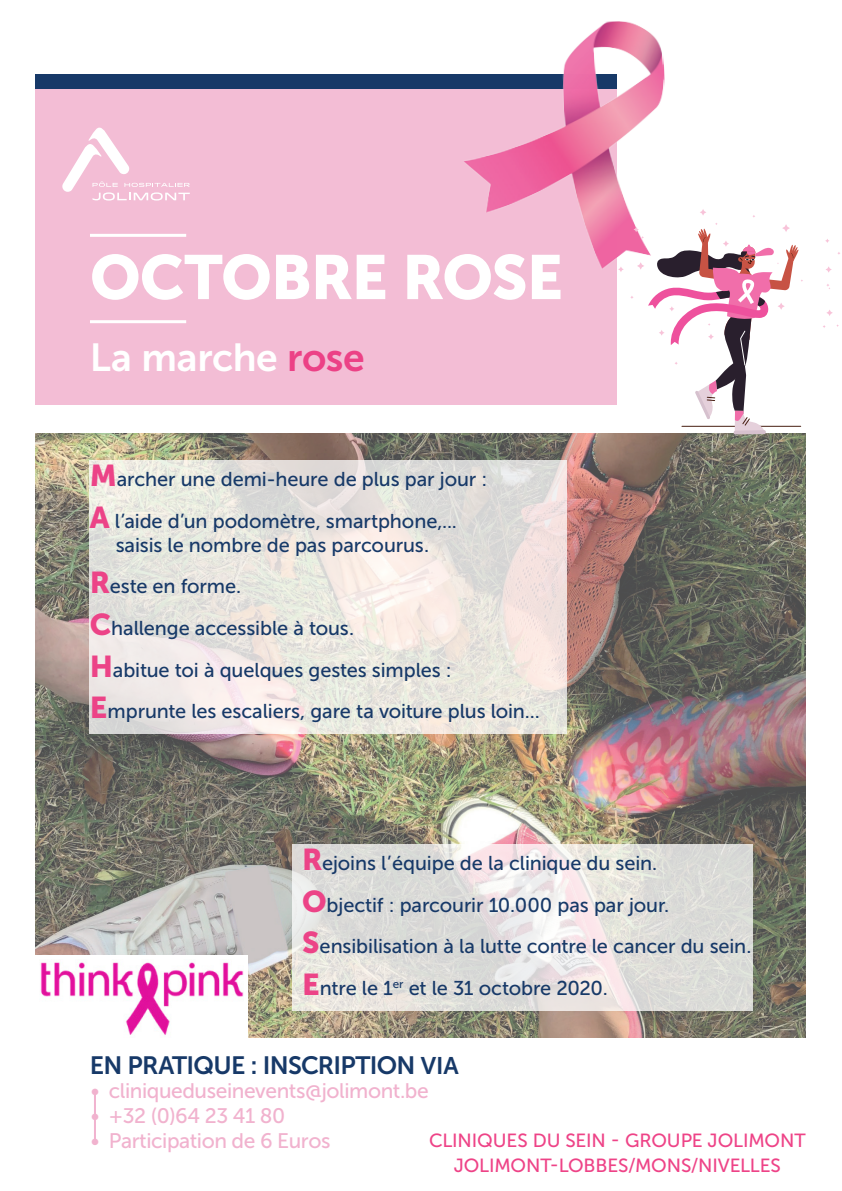
<style>
.page{position:relative;width:842px;height:1191px;background:#fff}
.page>*{position:absolute;margin:0;border:0;box-sizing:border-box;transform-origin:0 0}
.t1{font:62px "Museo Sans 900";letter-spacing:-.015em;color:#fff}
.t2{font:39px "Museo Sans 700";letter-spacing:-.01em;color:#fff}
.t3{font:25px/27px "Museo Sans 500";letter-spacing:-.025em;color:#f2b2ce}
.t4{font:21px "Museo Sans 500";letter-spacing:-.02em;color:#f1b2ce}
.t5{font:20px/41.7px "Museo Sans 500";letter-spacing:-.005em;color:#173968}
.t6{font:19px/24.7px "Museo Sans 500";letter-spacing:-.005em;color:#ee4387;text-align:center}
.s1{color:#ec4186}
.s2{font-family:"Museo Sans 900";font-size:30px;color:#ec4387}
.s3{font-family:"Museo Sans 700";color:#173968}
.s4{font-family:"Museo Sans 700";font-size:24px;color:#173968}
</style>
<div class="page">
<img style="left:36px;top:433px;width:769px;height:604px">
<svg style="left:90px;top:460px;width:477px;height:274px;background:#eae5df"></svg>
<svg style="left:292px;top:844px;width:460px;height:166px;background:#e3e0de"></svg>
<div style="left:36px;top:89px;width:581px;height:315px;background:#f3bdd5"></div>
<div style="left:36px;top:74px;width:581px;height:15px;background:#173968"></div>
<hr style="left:90px;top:320px;width:96px;height:3px;background:#fff">
<svg style="left:62px;top:127px;width:128px;height:73px"></svg>
<hr style="left:90px;top:234px;width:96px;height:3px;background:#fff">
<img style="left:464px;top:21px;width:201px;height:248px">
<svg style="left:826px;top:266px;width:6px;height:7px"></svg>
<svg style="left:826px;top:310px;width:7px;height:6px"></svg>
<svg style="left:618px;top:266px;width:6px;height:6px"></svg>
<svg style="left:630px;top:209px;width:173px;height:225px"></svg>
<hr style="left:94px;top:1091px;width:2px;height:53px;background:#f1b3cf">
<img style="left:36px;top:955px;width:212px;height:82px">
<p class="t1" style="left:90px;top:242px;width:475px">OCTOBRE ROSE</p>
<p class="t2" style="left:90px;top:335px;width:276px">La marche <span class="s1">rose</span></p>
<p class="t5" style="left:90px;top:458px;width:399px"><span class="s2">M</span>archer une demi-heure de plus par jour :<br><span class="s2">A</span> l’aide d’un podomètre, smartphone,...</p>
<p class="t5" style="left:90px;top:524px;width:451px;text-indent:26px">saisis le nombre de pas parcourus.<br><span class="s2">R</span>este en forme.<br><span class="s2">C</span>hallenge accessible à tous.<br><span class="s2">H</span>abitue toi à quelques gestes simples :<br><span class="s2">E</span>mprunte les escaliers, gare ta voiture plus loin...</p>
<p class="t5" style="left:302px;top:842px;width:451px"><span class="s2">R</span>ejoins l’équipe de la clinique du sein.<br><span class="s2">O</span>bjectif : parcourir 10.000 pas par jour.<br><span class="s2">S</span>ensibilisation à la lutte contre le cancer du sein.<br><span class="s2">E</span>ntre le 1<sup>er</sup> et le 31 octobre 2020.</p>
<p class="t3" style="left:90px;top:1052px;width:370px"><span class="s3">EN PRATIQUE : INSCRIPTION</span> <span class="s4">VIA </span>www.lamarcherose.be<br>Versement 6 euros</p>
<p class="t4" style="left:91px;top:1079px;width:339px">• cliniqueduseinevents@jolimont.be</p>
<p class="t4" style="left:91px;top:1104px;width:196px">• +32 (0)64 23 41 80</p>
<p class="t4" style="left:91px;top:1129px;width:241px">• Participation de 6 Euros</p>
<p class="t6" style="left:429px;top:1128px;width:378px">CLINIQUES DU SEIN - GROUPE JOLIMONT<br>JOLIMONT-LOBBES/MONS/NIVELLES</p>
</div>
